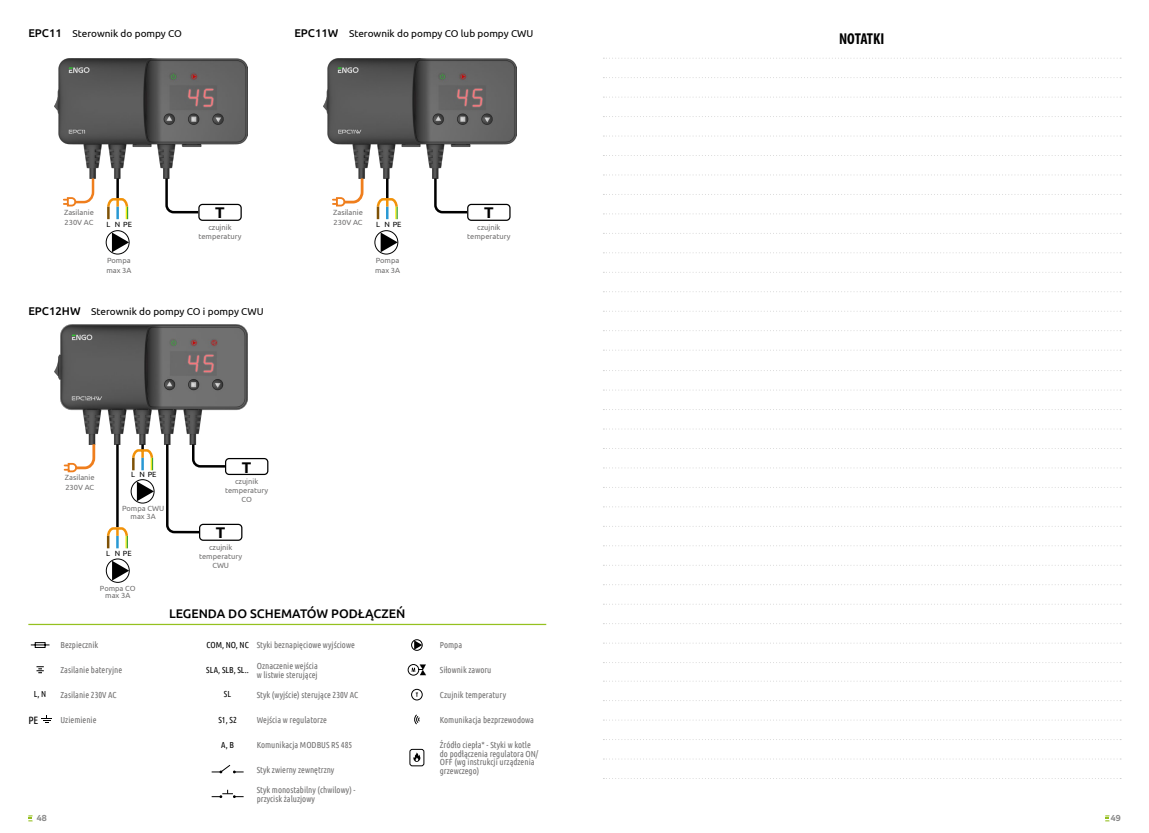
<style>
.page{position:relative;width:1149px;height:833px;background:#fff}
.page>*{position:absolute;margin:0;border:0;box-sizing:border-box;transform-origin:0 0}
.t1{font:700 condensed 15.88px "Myriad Pro";letter-spacing:-.005em;color:#000}
.t2{font:700 15.5px "Ubuntu";color:#000}
.t3{font:500 12.5px "Ubuntu";color:#000}
.t4{font:500 11.25px "Ubuntu";color:#000}
.t5{font:10.62px "Ubuntu Condensed";color:#000}
.t6{font:10px "Ubuntu";color:#000}
.t7{font:8.75px/8.8px "Ubuntu Condensed";color:#706f6f}
.t8{font:8.75px "Ubuntu Condensed";color:#000}
.t9{font:8.75px "Techna Sans";color:#878787}
.t10{font:7.5px/8.8px "Ubuntu";color:#706f6f;text-align:center}
.t11{font:7.5px "Ubuntu";color:#000}
</style>
<div class="page">
<svg style="left:28px;top:815px;width:5px;height:6px"></svg>
<svg style="left:1105px;top:815px;width:4px;height:6px"></svg>
<img style="left:54px;top:58px;width:194px;height:120px">
<img style="left:323px;top:58px;width:193px;height:120px">
<img style="left:54px;top:324px;width:194px;height:120px">
<hr style="left:28px;top:624px;width:518px;height:1px;background:#95c11f">
<svg style="left:413px;top:752px;width:7px;height:10px"></svg>
<div style="left:409px;top:749px;width:15px;height:17px;border:1px solid #000;border-radius:2px"></div>
<div style="left:411px;top:639px;width:11px;height:11px;border:1px solid #000;border-radius:50%"></div>
<svg style="left:414px;top:640px;width:8px;height:9px"></svg>
<div style="left:407px;top:664px;width:12px;height:11px;border:1px solid #000;border-radius:50%"></div>
<svg style="left:411px;top:664px;width:15px;height:11px"></svg>
<div style="left:411px;top:689px;width:11px;height:11px;border:1px solid #000;border-radius:50%"></div>
<svg style="left:415px;top:692px;width:3px;height:5px"></svg>
<svg style="left:414px;top:714px;width:6px;height:10px"></svg>
<svg style="left:36px;top:666px;width:8px;height:7px"></svg>
<svg style="left:30px;top:642px;width:20px;height:6px"></svg>
<svg style="left:41px;top:715px;width:11px;height:8px"></svg>
<svg style="left:603px;top:155px;width:515px;height:1px"></svg>
<svg style="left:603px;top:448px;width:515px;height:1px"></svg>
<svg style="left:603px;top:311px;width:515px;height:1px"></svg>
<svg style="left:603px;top:719px;width:502px;height:1px"></svg>
<svg style="left:603px;top:116px;width:515px;height:1px"></svg>
<svg style="left:603px;top:409px;width:515px;height:1px"></svg>
<svg style="left:603px;top:272px;width:515px;height:1px"></svg>
<svg style="left:603px;top:565px;width:515px;height:1px"></svg>
<svg style="left:603px;top:194px;width:515px;height:1px"></svg>
<svg style="left:603px;top:487px;width:515px;height:1px"></svg>
<svg style="left:603px;top:350px;width:515px;height:1px"></svg>
<svg style="left:603px;top:642px;width:499px;height:1px"></svg>
<svg style="left:603px;top:758px;width:515px;height:1px"></svg>
<svg style="left:603px;top:233px;width:515px;height:1px"></svg>
<svg style="left:603px;top:526px;width:515px;height:1px"></svg>
<svg style="left:603px;top:97px;width:515px;height:1px"></svg>
<svg style="left:603px;top:58px;width:515px;height:1px"></svg>
<svg style="left:603px;top:389px;width:505px;height:1px"></svg>
<svg style="left:603px;top:252px;width:515px;height:1px"></svg>
<svg style="left:603px;top:545px;width:515px;height:1px"></svg>
<svg style="left:603px;top:77px;width:515px;height:1px"></svg>
<svg style="left:603px;top:370px;width:515px;height:1px"></svg>
<svg style="left:603px;top:174px;width:515px;height:1px"></svg>
<svg style="left:603px;top:467px;width:515px;height:1px"></svg>
<svg style="left:603px;top:330px;width:515px;height:1px"></svg>
<svg style="left:603px;top:623px;width:515px;height:1px"></svg>
<svg style="left:603px;top:739px;width:515px;height:1px"></svg>
<svg style="left:603px;top:135px;width:515px;height:1px"></svg>
<svg style="left:603px;top:428px;width:515px;height:1px"></svg>
<svg style="left:603px;top:291px;width:515px;height:1px"></svg>
<svg style="left:603px;top:584px;width:515px;height:1px"></svg>
<svg style="left:603px;top:700px;width:515px;height:1px"></svg>
<svg style="left:603px;top:213px;width:515px;height:1px"></svg>
<svg style="left:603px;top:506px;width:515px;height:1px"></svg>
<svg style="left:603px;top:662px;width:515px;height:1px"></svg>
<svg style="left:603px;top:778px;width:515px;height:1px"></svg>
<div style="left:106px;top:230px;width:23px;height:24px;border:1px solid #000;border-radius:50%"></div>
<svg style="left:112px;top:232px;width:17px;height:20px"></svg>
<div style="left:374px;top:230px;width:24px;height:24px;border:1px solid #000;border-radius:50%"></div>
<svg style="left:380px;top:232px;width:17px;height:20px"></svg>
<div style="left:106px;top:558px;width:23px;height:24px;border:1px solid #000;border-radius:50%"></div>
<svg style="left:112px;top:561px;width:17px;height:19px"></svg>
<div style="left:131px;top:479px;width:23px;height:24px;border:1px solid #000;border-radius:50%"></div>
<svg style="left:137px;top:481px;width:17px;height:20px"></svg>
<svg style="left:64px;top:176px;width:31px;height:31px"></svg>
<svg style="left:333px;top:176px;width:32px;height:31px"></svg>
<svg style="left:65px;top:441px;width:32px;height:32px"></svg>
<hr style="left:116px;top:180px;width:3px;height:17px;background:#000">
<hr style="left:116px;top:445px;width:3px;height:81px;background:#000">
<svg style="left:164px;top:176px;width:37px;height:38px"></svg>
<svg style="left:165px;top:442px;width:62px;height:92px"></svg>
<svg style="left:433px;top:176px;width:36px;height:38px"></svg>
<div style="left:198px;top:204px;width:44px;height:17px;border:1px solid #000;border-radius:4px"></div>
<div style="left:225px;top:458px;width:43px;height:17px;border:1px solid #000;border-radius:4px"></div>
<div style="left:199px;top:524px;width:43px;height:17px;border:1px solid #000;border-radius:4px"></div>
<div style="left:467px;top:204px;width:43px;height:17px;border:1px solid #000;border-radius:4px"></div>
<svg style="left:211px;top:789px;width:32px;height:9px"></svg>
<svg style="left:211px;top:765px;width:32px;height:8px"></svg>
<svg style="left:107px;top:197px;width:22px;height:22px"></svg>
<svg style="left:376px;top:180px;width:22px;height:39px"></svg>
<svg style="left:106px;top:526px;width:22px;height:22px"></svg>
<svg style="left:132px;top:445px;width:22px;height:25px"></svg>
<p class="t6" style="left:73px;top:27px;width:111px">Sterownik do pompy CO</p>
<p class="t4" style="left:28px;top:26px;width:35px">EPC11</p>
<p class="t4" style="left:294px;top:26px;width:46px">EPC11W</p>
<p class="t6" style="left:349px;top:27px;width:186px">Sterownik do pompy CO lub pompy CWU</p>
<p class="t10" style="left:64px;top:207px;width:31px;line-height:10px;text-align:left">Zasilanie<br>230V AC</p>
<h2 class="t2" style="left:215px;top:203px;width:11px">T</h2>
<p class="t10" style="left:333px;top:207px;width:31px;line-height:10px;text-align:left">Zasilanie<br>230V AC</p>
<p class="t11" style="left:115px;top:220px;width:19px">N PE</p>
<p class="t11" style="left:384px;top:220px;width:19px">N PE</p>
<p class="t11" style="left:106px;top:220px;width:5px">L</p>
<p class="t11" style="left:376px;top:220px;width:5px">L</p>
<p class="t10" style="left:198px;top:223px;width:45px">czujnik temperatury</p>
<p class="t10" style="left:106px;top:255px;width:27px;line-height:10px;text-align:left">Pompa max 3A</p>
<p class="t10" style="left:375px;top:255px;width:27px;line-height:10px;text-align:left">Pompa max 3A</p>
<p class="t4" style="left:28px;top:304px;width:54px">EPC12HW</p>
<p class="t6" style="left:91px;top:305px;width:174px">Sterownik do pompy CO i pompy CWU</p>
<h2 class="t2" style="left:484px;top:203px;width:11px">T</h2>
<p class="t10" style="left:467px;top:223px;width:45px">czujnik temperatury</p>
<p class="t10" style="left:65px;top:472px;width:31px;line-height:10px;text-align:left">Zasilanie<br>230V AC</p>
<p class="t11" style="left:139px;top:470px;width:19px">N PE</p>
<p class="t11" style="left:131px;top:470px;width:5px">L</p>
<p class="t10" style="left:122px;top:504px;width:44px;line-height:7.5px">Pompa CWU max 3A</p>
<p class="t11" style="left:115px;top:549px;width:19px">N PE</p>
<p class="t11" style="left:106px;top:549px;width:5px">L</p>
<p class="t10" style="left:100px;top:584px;width:37px;line-height:7.5px">Pompa CO max 3A</p>
<h2 class="t2" style="left:242px;top:457px;width:11px">T</h2>
<p class="t10" style="left:225px;top:477px;width:45px">czujnik temperatury<br>CO</p>
<h2 class="t2" style="left:216px;top:523px;width:11px">T</h2>
<p class="t10" style="left:199px;top:543px;width:45px">czujnik temperatury<br>CWU</p>
<h3 class="t3" style="left:169px;top:605px;width:238px">LEGENDA DO SCHEMATÓW PODŁĄCZEŃ</h3>
<p class="t7" style="left:60px;top:640px;width:39px">Bezpiecznik</p>
<p class="t8" style="left:206px;top:640px;width:44px">COM, NO, NC</p>
<p class="t7" style="left:256px;top:640px;width:100px">Styki beznapięciowe wyjściowe</p>
<p class="t7" style="left:60px;top:665px;width:63px">Zasilanie bateryjne</p>
<p class="t8" style="left:34px;top:688px;width:14px">L, N</p>
<p class="t7" style="left:60px;top:690px;width:58px">Zasilanie 230V AC</p>
<p class="t5" style="left:28px;top:713px;width:12px">PE</p>
<p class="t7" style="left:60px;top:715px;width:38px">Uziemienie</p>
<p class="t8" style="left:206px;top:664px;width:44px">SLA, SLB, SL..</p>
<p class="t8" style="left:224px;top:689px;width:9px">SL</p>
<p class="t8" style="left:218px;top:714px;width:20px">S1, S2</p>
<p class="t8" style="left:221px;top:739px;width:14px">A, B</p>
<p class="t7" style="left:256px;top:661px;width:63px">Oznaczenie wejścia w listwie sterującej</p>
<p class="t7" style="left:256px;top:690px;width:103px">Styk (wyjście) sterujące 230V AC</p>
<p class="t7" style="left:256px;top:715px;width:72px">Wejścia w regulatorze</p>
<p class="t7" style="left:256px;top:740px;width:97px">Komunikacja MODBUS RS 485</p>
<p class="t7" style="left:256px;top:764px;width:79px">Styk zwierny zewnętrzny</p>
<p class="t7" style="left:256px;top:785px;width:100px">Styk monostabilny (chwilowy) - przycisk żaluzjowy</p>
<p class="t7" style="left:440px;top:640px;width:24px">Pompa</p>
<p class="t7" style="left:440px;top:665px;width:53px">Siłownik zaworu</p>
<p class="t7" style="left:440px;top:690px;width:68px">Czujnik temperatury</p>
<p class="t7" style="left:440px;top:715px;width:95px">Komunikacja bezprzewodowa</p>
<p class="t7" style="left:440px;top:740px;width:100px">Źródło ciepła* - Styki w kotle do podłączenia regulatora ON/<br>OFF (wg instrukcji urządzenia grzewczego)</p>
<h1 class="t1" style="left:838px;top:28px;width:47px">NOTATKI</h1>
<p class="t9" style="left:37px;top:813px;width:11px">48</p>
<p class="t9" style="left:1110px;top:813px;width:11px">49</p>
</div>
